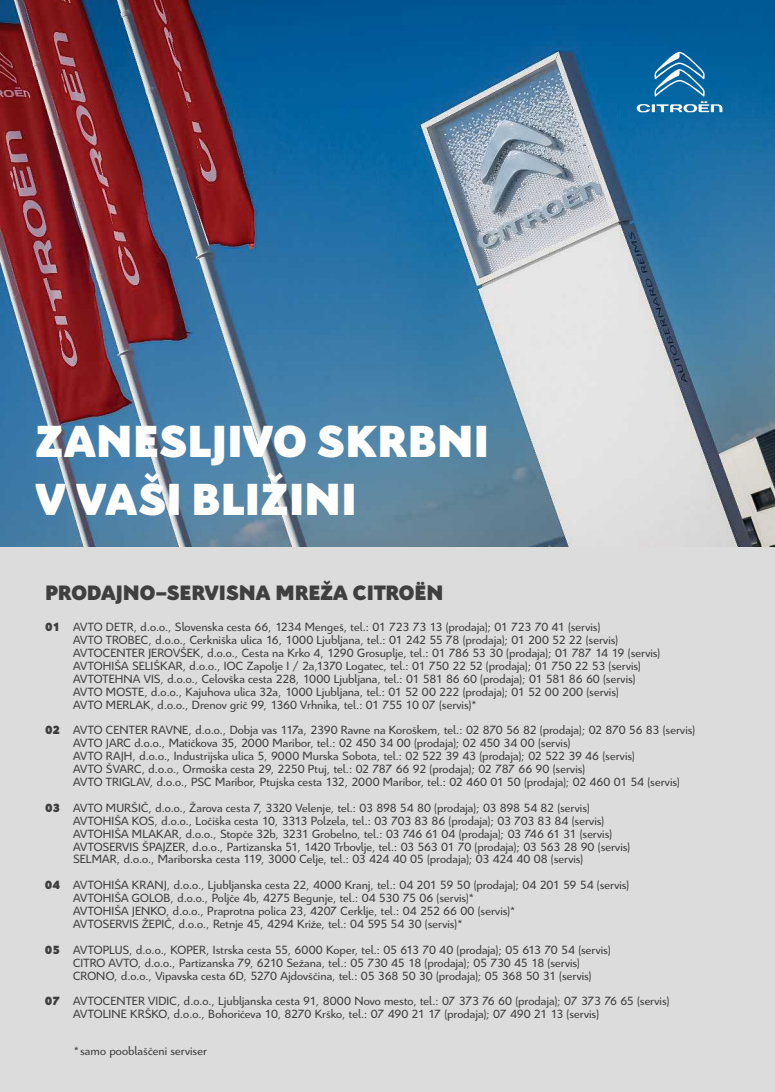
<style>
.page{position:relative;width:775px;height:1092px;background:#fff}
.page>*{position:absolute;margin:0;border:0;box-sizing:border-box;transform-origin:0 0}
.t1{font:900 48.5px/58.2px "Citroen";color:#fff}
.t2{font:22.5px "Citroen Blackv 6";letter-spacing:-.005em;color:#3f3f40}
.t3{font:12.88px/12.9px "Citroen";color:#3f3f40}
.s1{font-family:"Citroen Blackv 6"}
</style>
<div class="page">
<div style="left:0;top:545px;width:775px;height:547px;background:#dcdcdc"></div>
<img style="left:0;top:0;width:775px;height:546px">
<svg style="left:636px;top:52px;width:86px;height:60px;background:#2b7daf"></svg>
<h1 class="t1" style="left:35px;top:409px;width:455px">ZANESLJIVO SKRBNI<br>V VAŠI BLIŽINI</h1>
<h2 class="t2" style="left:45px;top:577px;width:400px">PRODAJNO–SERVISNA MREŽA CITROËN</h2>
<p class="t3" style="left:73px;top:620px;width:588px;text-indent:-28px"><span class="s1">01</span> AVTO DETR, d.o.o., Slovenska cesta 66, 1234 Mengeš, tel.: 01 723 73 13 (prodaja); 01 723 70 41 (servis)<br>AVTO TROBEC, d.o.o., Cerkniška ulica 16, 1000 Ljubljana, tel.: 01 242 55 78 (prodaja); 01 200 52 22 (servis)<br>AVTOCENTER JEROVŠEK, d.o.o., Cesta na Krko 4, 1290 Grosuplje, tel.: 01 786 53 30 (prodaja); 01 787 14 19 (servis)<br>AVTOHIŠA SELIŠKAR, d.o.o., IOC Zapolje I / 2a,1370 Logatec, tel.: 01 750 22 52 (prodaja); 01 750 22 53 (servis)</p>
<p class="t3" style="left:73px;top:685px;width:547px">AVTO MOSTE, d.o.o., Kajuhova ulica 32a, 1000 Ljubljana, tel.: 01 52 00 222 (prodaja); 01 52 00 200 (servis)</p>
<p class="t3" style="left:73px;top:672px;width:564px">AVTOTEHNA VIS, d.o.o., Celovška cesta 228, 1000 Ljubljana, tel.: 01 581 86 60 (prodaja); 01 581 86 60 (servis)</p>
<p class="t3" style="left:73px;top:698px;width:405px">AVTO MERLAK, d.o.o., Drenov grič 99, 1360 Vrhnika, tel.: 01 755 10 07 (servis)*</p>
<p class="t3" style="left:45px;top:724px;width:651px"><span class="s1">02</span> AVTO CENTER RAVNE, d.o.o., Dobja vas 117a, 2390 Ravne na Koroškem, tel.: 02 870 56 82 (prodaja); 02 870 56 83 (servis)</p>
<p class="t3" style="left:73px;top:737px;width:563px">AVTO JARC d.o.o., Matičkova 35, 2000 Maribor, tel.: 02 450 34 00 (prodaja); 02 450 34 00 (servis)<br>AVTO RAJH, d.o.o., Industrijska ulica 5, 9000 Murska Sobota, tel.: 02 522 39 43 (prodaja); 02 522 39 46 (servis)</p>
<p class="t3" style="left:73px;top:775px;width:608px">AVTO TRIGLAV, d.o.o., PSC Maribor, Ptujska cesta 132, 2000 Maribor, tel.: 02 460 01 50 (prodaja); 02 460 01 54 (servis)</p>
<p class="t3" style="left:73px;top:762px;width:513px">AVTO ŠVARC, d.o.o., Ormoška cesta 29, 2250 Ptuj, tel.: 02 787 66 92 (prodaja); 02 787 66 90 (servis)</p>
<p class="t3" style="left:73px;top:801px;width:558px;text-indent:-28px"><span class="s1">03</span> AVTO MURŠIČ, d.o.o., Žarova cesta 7, 3320 Velenje, tel.: 03 898 54 80 (prodaja); 03 898 54 82 (servis)<br>AVTOHIŠA KOS, d.o.o., Ločiška cesta 10, 3313 Polzela, tel.: 03 703 83 86 (prodaja); 03 703 83 84 (servis)<br>AVTOHIŠA MLAKAR, d.o.o., Stopče 32b, 3231 Grobelno, tel.: 03 746 61 04 (prodaja); 03 746 61 31 (servis)<br>AVTOSERVIS ŠPAJZER, d.o.o., Partizanska 51, 1420 Trbovlje, tel.: 03 563 01 70 (prodaja); 03 563 28 90 (servis)<br>SELMAR, d.o.o., Mariborska cesta 119, 3000 Celje, tel.: 03 424 40 05 (prodaja); 03 424 40 08 (servis)</p>
<p class="t3" style="left:73px;top:878px;width:557px;text-indent:-28px"><span class="s1">04</span> AVTOHIŠA KRANJ, d.o.o., Ljubljanska cesta 22, 4000 Kranj, tel.: 04 201 59 50 (prodaja); 04 201 59 54 (servis)<br>AVTOHIŠA GOLOB, d.o.o., Poljče 4b, 4275 Begunje, tel.: 04 530 75 06 (servis)*<br>AVTOHIŠA JENKO, d.o.o., Praprotna polica 23, 4207 Cerklje, tel.: 04 252 66 00 (servis)*<br>AVTOSERVIS ŽEPIČ, d.o.o., Retnje 45, 4294 Križe, tel.: 04 595 54 30 (servis)*</p>
<p class="t3" style="left:73px;top:943px;width:539px;text-indent:-28px"><span class="s1">05</span> AVTOPLUS, d.o.o., KOPER, Istrska cesta 55, 6000 Koper, tel.: 05 613 70 40 (prodaja); 05 613 70 54 (servis)<br>CITRO AVTO, d.o.o., Partizanska 79, 6210 Sežana, tel.: 05 730 45 18 (prodaja); 05 730 45 18 (servis)<br>CRONO, d.o.o., Vipavska cesta 6D, 5270 Ajdovščina, tel.: 05 368 50 30 (prodaja); 05 368 50 31 (servis)</p>
<p class="t3" style="left:73px;top:994px;width:597px;text-indent:-28px"><span class="s1">07</span> AVTOCENTER VIDIC, d.o.o., Ljubljanska cesta 91, 8000 Novo mesto, tel.: 07 373 76 60 (prodaja); 07 373 76 65 (servis)<br>AVTOLINE KRŠKO, d.o.o., Bohoričeva 10, 8270 Krško, tel.: 07 490 21 17 (prodaja); 07 490 21 13 (servis)</p>
<p class="t3" style="left:73px;top:1044px;width:135px">* samo pooblaščeni serviser</p>
</div>
